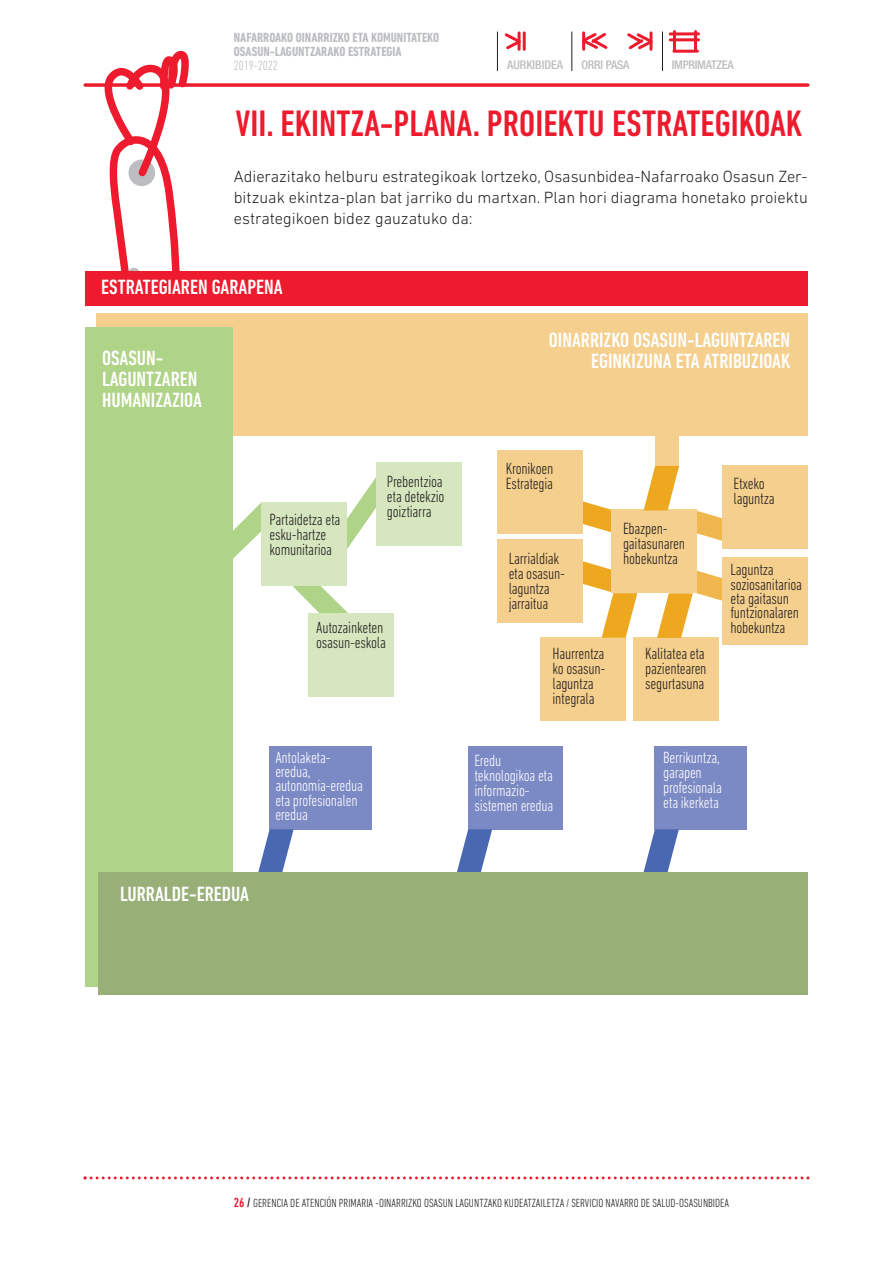
<style>
.page{position:relative;width:893px;height:1263px;background:#fff}
.page>*{position:absolute;margin:0;border:0;box-sizing:border-box;transform-origin:0 0}
.t1{font:500 condensed 37.5px "DIN Next LT Pro";color:#ed1b2d}
.t2{font:500 condensed 21px/21px "DIN Next LT Pro";color:#fff}
.t3{font:300 condensed 16.5px/15px "DIN Next LT Pro";letter-spacing:-.015em;color:#231f20}
.t4{font:300 16.5px/21px "DIN Next LT Pro";color:#231f20;text-align:justify}
.t5{font:300 condensed 16.5px/15px "DIN Next LT Pro";letter-spacing:-.015em;color:#fff}
.t6{font:700 condensed 13.5px/14.2px "DIN Next LT Pro";color:#bbbdc0}
.t7{font:300 condensed 13.5px "DIN Next LT Pro";color:#bbbdc0}
.t8{font:300 condensed 12px "DIN Next LT Pro";color:#231f20}
.t9{font:500 condensed 12px "Helvetica Neue";letter-spacing:-.015em;color:#bbbdc0}
.s1{font-weight:500;font-size:13.5px;color:#ed1b2d}
.s2{font-weight:500;font-size:13.5px}
</style>
<div class="page">
<svg style="left:88px;top:50px;width:102px;height:221px"></svg>
<svg style="left:84px;top:1176px;width:725px;height:3px"></svg>
<hr style="left:85px;top:84px;width:723px;height:3px;background:#ed1b2d">
<div style="left:85px;top:271px;width:723px;height:35px;background:#ed1b2d"></div>
<svg style="left:582px;top:501px;width:32px;height:32px"></svg>
<svg style="left:696px;top:510px;width:27px;height:32px"></svg>
<div style="left:655px;top:434px;width:24px;height:32px;background:#f5cf8d"></div>
<div style="left:723px;top:557px;width:85px;height:87px;background:#f5cf8d"></div>
<div style="left:497px;top:539px;width:85px;height:84px;background:#f5cf8d"></div>
<div style="left:723px;top:466px;width:85px;height:83px;background:#f5cf8d"></div>
<div style="left:497px;top:450px;width:85px;height:84px;background:#f5cf8d"></div>
<div style="left:611px;top:510px;width:85px;height:83px;background:#f5cf8d"></div>
<div style="left:634px;top:638px;width:85px;height:83px;background:#f5cf8d"></div>
<svg style="left:644px;top:466px;width:35px;height:44px"></svg>
<div style="left:540px;top:638px;width:86px;height:83px;background:#f5cf8d"></div>
<svg style="left:657px;top:569px;width:66px;height:69px"></svg>
<svg style="left:582px;top:561px;width:55px;height:77px"></svg>
<div style="left:97px;top:313px;width:711px;height:123px;background:#f5cf8d"></div>
<div style="left:85px;top:327px;width:147px;height:660px;background:#afd387"></div>
<svg style="left:232px;top:502px;width:29px;height:58px"></svg>
<svg style="left:347px;top:474px;width:30px;height:75px"></svg>
<svg style="left:291px;top:585px;width:57px;height:28px"></svg>
<div style="left:308px;top:613px;width:86px;height:83px;background:#d6e7bf"></div>
<div style="left:261px;top:502px;width:86px;height:83px;background:#d6e7bf"></div>
<div style="left:377px;top:462px;width:85px;height:84px;background:#d6e7bf"></div>
<div style="left:655px;top:746px;width:92px;height:83px;background:#7b89c4"></div>
<div style="left:468px;top:746px;width:95px;height:83px;background:#7b89c4"></div>
<div style="left:269px;top:746px;width:103px;height:83px;background:#7b89c4"></div>
<svg style="left:643px;top:829px;width:36px;height:43px"></svg>
<svg style="left:457px;top:829px;width:35px;height:43px"></svg>
<svg style="left:258px;top:829px;width:36px;height:43px"></svg>
<div style="left:99px;top:872px;width:709px;height:123px;background:#98af78"></div>
<hr style="left:662px;top:32px;width:1px;height:39px;background:#231f20">
<hr style="left:673px;top:32px;width:3px;height:19px;background:#ed1b2d">
<hr style="left:694px;top:32px;width:3px;height:19px;background:#ed1b2d">
<hr style="left:670px;top:38px;width:28px;height:3px;background:#ed1b2d">
<hr style="left:670px;top:32px;width:28px;height:3px;background:#ed1b2d">
<hr style="left:674px;top:50px;width:23px;height:3px;background:#ed1b2d">
<svg style="left:504px;top:31px;width:19px;height:20px"></svg>
<hr style="left:518px;top:33px;width:3px;height:16px;background:#ed1b2d">
<hr style="left:523px;top:33px;width:3px;height:16px;background:#ed1b2d">
<svg style="left:582px;top:31px;width:26px;height:20px"></svg>
<hr style="left:582px;top:33px;width:3px;height:16px;background:#ed1b2d">
<svg style="left:627px;top:31px;width:26px;height:20px"></svg>
<hr style="left:649px;top:33px;width:3px;height:16px;background:#ed1b2d">
<hr style="left:572px;top:32px;width:1px;height:39px;background:#231f20">
<hr style="left:497px;top:32px;width:1px;height:39px;background:#231f20">
<p class="t6" style="left:234px;top:30px;width:207px">NAFARROAKO OINARRIZKO ETA KOMUNITATEKO<br>OSASUN-LAGUNTZARAKO ESTRATEGIA</p>
<p class="t7" style="left:234px;top:61px;width:46px">2019-2022</p>
<p class="t9" style="left:507px;top:60px;width:57px">AURKIBIDEA</p>
<p class="t9" style="left:581px;top:60px;width:49px">ORRI PASA</p>
<p class="t9" style="left:672px;top:60px;width:63px">IMPRIMATZEA</p>
<h1 class="t1" style="left:235px;top:111px;width:568px">VII. EKINTZA-PLANA. PROIEKTU ESTRATEGIKOAK</h1>
<p class="t4" style="left:234px;top:168px;width:576px">Adierazitako helburu estrategikoak lortzeko, Osasunbidea-Nafarroako Osasun Zer&shy;bitzuak ekintza-plan bat jarriko du martxan. Plan hori diagrama honetako proiektu estrategikoen bidez gauzatuko da:</p>
<p class="t2" style="left:101px;top:279px;width:183px">ESTRATEGIAREN GARAPENA</p>
<p class="t2" style="left:102px;top:349px;width:101px">OSASUN-<br>LAGUNTZAREN<br>HUMANIZAZIOA</p>
<p class="t3" style="left:270px;top:513px;width:72px">Partaidetza eta esku-hartze komunitarioa</p>
<p class="t3" style="left:387px;top:475px;width:59px;text-align:justify">Prebentzioa eta detekzio goiztiarra</p>
<p class="t3" style="left:316px;top:621px;width:71px">Autozainketen osasun-eskola</p>
<p class="t2" style="left:549px;top:331px;width:243px;text-align:right">OINARRIZKO OSASUN-LAGUNTZAREN<br>EGINKIZUNA ETA ATRIBUZIOAK</p>
<p class="t3" style="left:506px;top:463px;width:49px">Kronikoen<br>Estrategia</p>
<p class="t3" style="left:623px;top:523px;width:63px">Ebazpen&shy;gaitasunaren hobekuntza</p>
<p class="t3" style="left:509px;top:552px;width:58px">Larrialdiak eta osasun&shy;laguntza jarraitua</p>
<p class="t3" style="left:552px;top:647px;width:54px">Haurrentza ko osasun&shy;laguntza integrala</p>
<p class="t3" style="left:645px;top:647px;width:63px;text-align:justify">Kalitatea eta pazientearen segurtasuna</p>
<p class="t3" style="left:734px;top:477px;width:43px">Etxeko laguntza</p>
<p class="t3" style="left:730px;top:564px;width:73px;line-height:14.2px">Laguntza soziosanitarioa eta gaitasun funtzionalaren hobekuntza</p>
<p class="t2" style="left:120px;top:885px;width:130px">LURRALDE-EREDUA</p>
<p class="t5" style="left:275px;top:751px;width:89px;line-height:14.2px">Antolaketa&shy;eredua, autonomia-eredua eta profesionalen eredua</p>
<p class="t5" style="left:474px;top:754px;width:80px">Eredu teknologikoa eta informazio&shy;sistemen eredua</p>
<p class="t5" style="left:663px;top:751px;width:60px">Berrikuntza, garapen profesionala eta ikerketa</p>
<p class="t8" style="left:234px;top:1199px;width:497px"><span class="s1">26</span> <span class="s2">/</span> GERENCIA DE ATENCIÓN PRIMARIA -OINARRIZKO OSASUN LAGUNTZAKO KUDEATZAILETZA / SERVICIO NAVARRO DE SALUD-OSASUNBIDEA</p>
</div>
